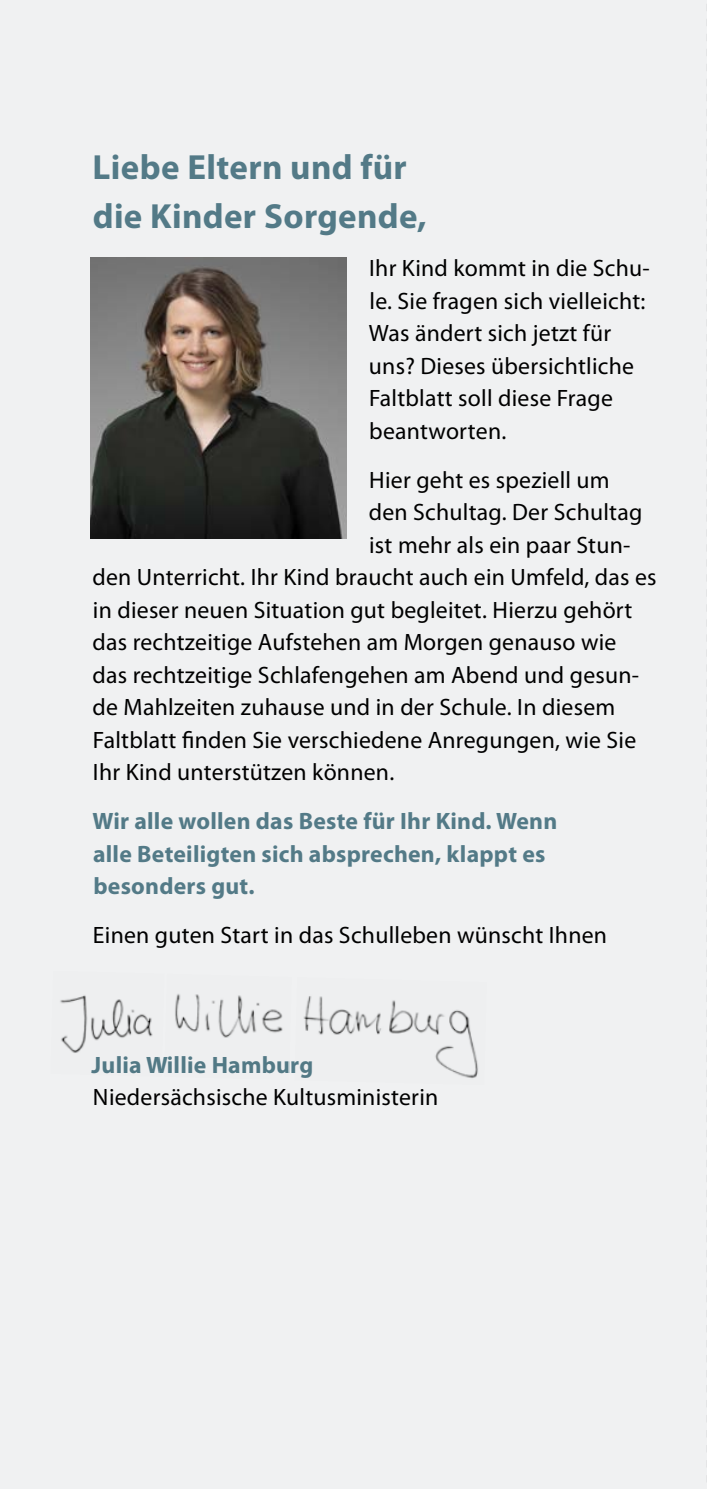
<style>
.page{position:relative;width:707px;height:1489px;background:#fff}
.page>*{position:absolute;margin:0;border:0;box-sizing:border-box;transform-origin:0 0}
.t1{font:700 35px/48.8px "Myriad Pro";letter-spacing:.01em;color:#537a87}
.t2{font:23.75px/32.5px "Myriad Pro";letter-spacing:.01em;color:#000}
.t3{font:700 23.75px/32.5px "Myriad Pro";letter-spacing:.01em;color:#537a87}
</style>
<div class="page">
<div style="left:0;top:0;width:707px;height:1488px;background:#f0f1f2"></div>
<img style="left:91px;top:258px;width:256px;height:280px">
<img style="left:60px;top:995px;width:93px;height:58px">
<img style="left:175px;top:994px;width:108px;height:44px">
<img style="left:303px;top:996px;width:175px;height:83px">
<svg style="left:706px;top:4px;width:1px;height:1478px"></svg>
<h1 class="t1" style="left:93px;top:141px;width:335px">Liebe Eltern und für die Kinder Sorgende,</h1>
<p class="t2" style="left:369px;top:252px;width:282px">Ihr Kind kommt in die Schu&shy;le. Sie fragen sich vielleicht:<br>Was ändert sich jetzt für uns? Dieses übersichtliche<br>Faltblatt soll diese Frage beantworten.</p>
<p class="t2" style="left:369px;top:463px;width:242px">Hier geht es speziell um</p>
<p class="t2" style="left:369px;top:495px;width:275px">den Schultag. Der Schultag</p>
<p class="t2" style="left:369px;top:528px;width:263px">ist mehr als ein paar Stun-</p>
<p class="t2" style="left:92px;top:560px;width:565px">den Unterricht. Ihr Kind braucht auch ein Umfeld, das es</p>
<p class="t2" style="left:93px;top:593px;width:541px">in dieser neuen Situation gut begleitet. Hierzu gehört</p>
<p class="t2" style="left:92px;top:625px;width:525px">das rechtzeitige Aufstehen am Morgen genauso wie</p>
<p class="t2" style="left:92px;top:658px;width:548px">das rechtzeitige Schlafengehen am Abend und gesun-</p>
<p class="t2" style="left:92px;top:690px;width:524px">de Mahlzeiten zuhause und in der Schule. In diesem</p>
<p class="t2" style="left:93px;top:723px;width:545px">Faltblatt finden Sie verschiedene Anregungen, wie Sie</p>
<p class="t2" style="left:93px;top:755px;width:303px">Ihr Kind unterstützen können.</p>
<p class="t3" style="left:93px;top:804px;width:466px">Wir alle wollen das Beste für Ihr Kind. Wenn alle Beteiligten sich absprechen, klappt es besonders gut.</p>
<p class="t2" style="left:93px;top:918px;width:515px">Einen guten Start in das Schulleben wünscht Ihnen</p>
<p class="t3" style="left:92px;top:1047px;width:223px">Julia Willie Hamburg</p>
<p class="t2" style="left:93px;top:1080px;width:347px">Niedersächsische Kultusministerin</p>
</div>
